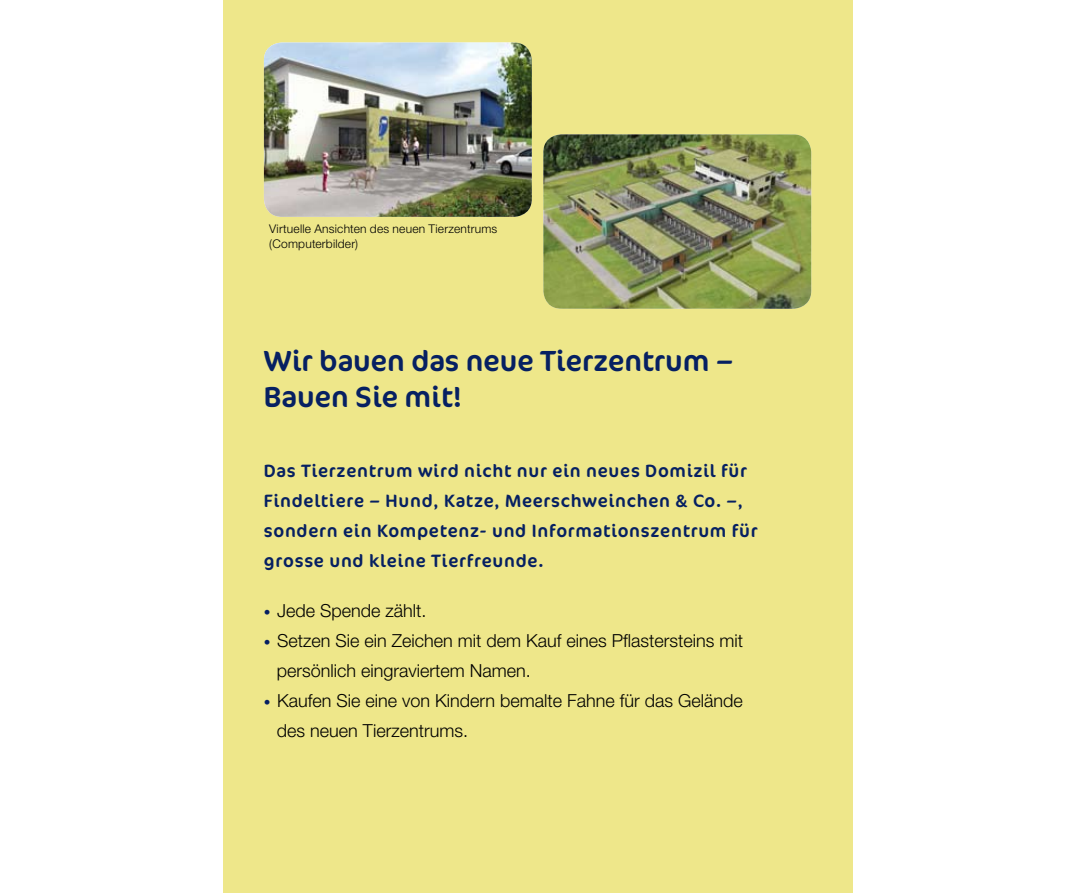
<style>
.page{position:relative;width:1076px;height:893px;background:#fff}
.page>*{position:absolute;margin:0;border:0;box-sizing:border-box;transform-origin:0 0}
.t1{font:29.25px/36px "Cocon";color:#062062}
.t2{font:300 18px/30px "Helvetica Neue CE";color:#000}
.t3{font:18px/30px "Cocon";letter-spacing:.04em;color:#062062}
.t4{font:300 12px/15px "Helvetica Neue CE";letter-spacing:.015em;color:#000}
.s1{font-size:13.5px;color:#062062}
</style>
<div class="page">
<div style="left:223px;top:0;width:630px;height:893px;background:#eee78a"></div>
<img style="left:543px;top:134px;width:268px;height:175px;border-radius:18px">
<img style="left:264px;top:43px;width:268px;height:174px;border-radius:18px">
<p class="t4" style="left:269px;top:221px;width:230px">Virtuelle Ansichten des neuen Tierzentrums (Computerbilder)</p>
<p class="t1" style="left:264px;top:344px;width:471px">Wir bauen das neue Tierzentrum –<br>Bauen Sie mit!</p>
<p class="t3" style="left:264px;top:456px;width:495px">Das Tierzentrum wird nicht nur ein neues Domizil für Findeltiere – Hund, Katze, Meerschweinchen &amp; Co. –, sondern ein Kompetenz- und Informationszentrum für grosse und kleine Tierfreunde.</p>
<p class="t2" style="left:264px;top:595px;width:164px"><span class="s1">•</span> Jede Spende zählt.</p>
<p class="t2" style="left:277px;top:625px;width:468px;text-indent:-13px"><span class="s1">•</span> Setzen Sie ein Zeichen mit dem Kauf eines Pflastersteins mit persönlich eingraviertem Namen.</p>
<p class="t2" style="left:277px;top:685px;width:468px;text-indent:-13px"><span class="s1">•</span> Kaufen Sie eine von Kindern bemalte Fahne für das Gelände des neuen Tierzentrums.</p>
</div>
